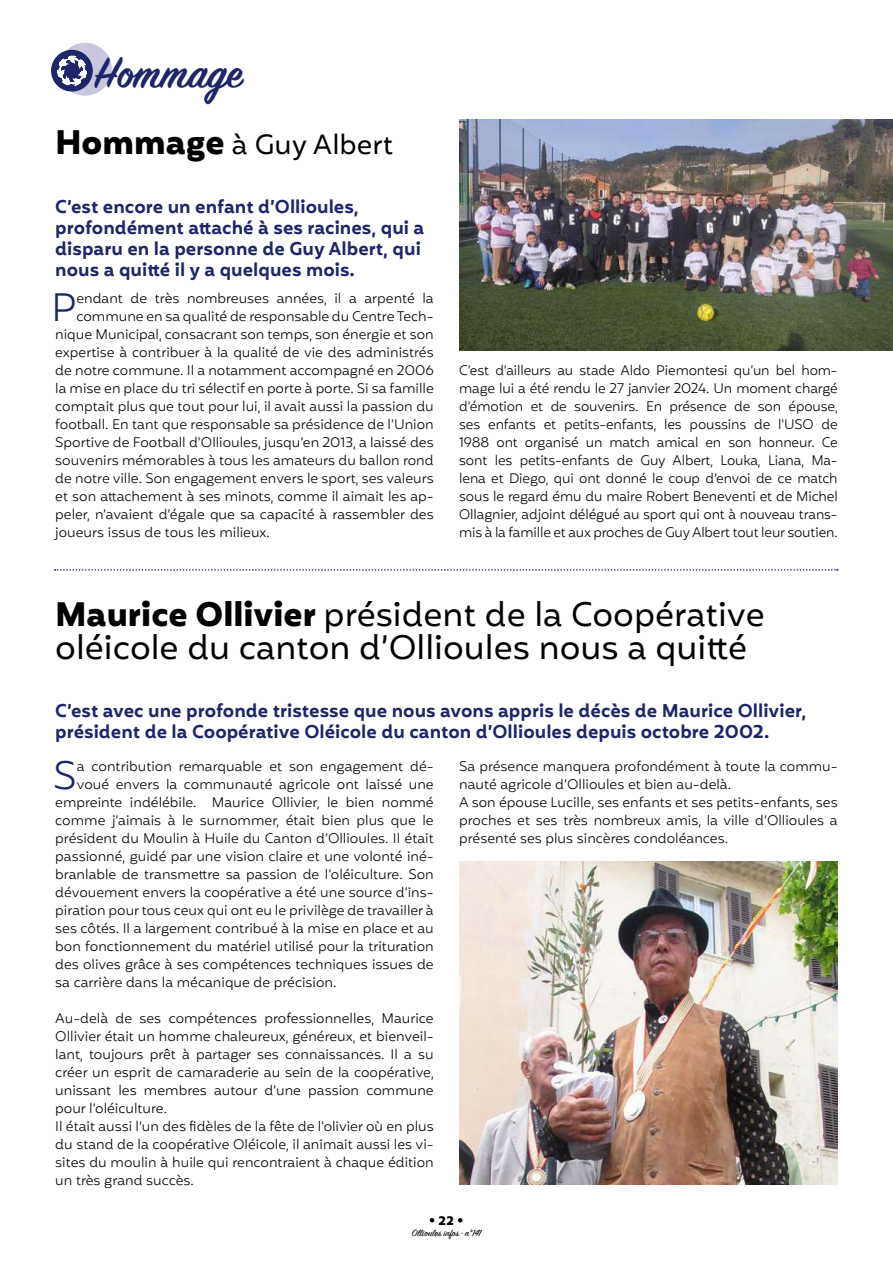
<style>
.page{position:relative;width:893px;height:1263px;background:#fff}
.page>*{position:absolute;margin:0;border:0;box-sizing:border-box;transform-origin:0 0}
.t1{font:600 47.7px "Sign Painter House Script";color:#1e2568}
.t2{font:300 38.55px "Mohr";color:#1e2568}
.t3{font:33px/33px "Mohr";color:#000}
.t4{font:27px "Mohr";color:#000}
.t5{font:600 18px/21px "Mohr";color:#1e2568}
.t6{font:300 13.5px/18px "Mohr";color:#000}
.t7{font:700 12px "Mohr";color:#000}
.t8{font:10.5px "Sign Painter House Script";color:#000}
.s1{font-weight:700;font-size:33px}
.s2{font-weight:700}
</style>
<div class="page">
<div style="left:59px;top:43px;width:53px;height:53px;background:#c8c7de;border-radius:50%"></div>
<div style="left:51px;top:50px;width:42px;height:42px;background:#1e2568;border-radius:50%"></div>
<svg style="left:57px;top:56px;width:29px;height:29px"></svg>
<img style="left:459px;top:119px;width:434px;height:231px">
<svg style="left:55px;top:569px;width:783px;height:2px"></svg>
<img style="left:459px;top:862px;width:379px;height:322px">
<svg style="left:458px;top:1218px;width:4px;height:4px"></svg>
<svg style="left:430px;top:1218px;width:4px;height:4px"></svg>
<h1 class="t1" style="left:94px;top:44px;width:150px">Hommage</h1>
<h3 class="t4" style="left:55px;top:129px;width:339px"><span class="s1">Hommage</span> à Guy Albert</h3>
<h3 class="t5" style="left:55px;top:196px;width:371px">C’est encore un enfant d’Ollioules, profondément attaché à ses racines, qui a disparu en la personne de Guy Albert, qui nous a quitté il y a quelques mois.</h3>
<h2 class="t2" style="left:51px;top:282px;width:27px">P</h2>
<p class="t6" style="left:76px;top:291px;width:359px">endant de très nombreuses années, il a arpenté la</p>
<p class="t6" style="left:76px;top:309px;width:359px">commune en sa qualité de responsable du Centre Tech-</p>
<p class="t6" style="left:55px;top:327px;width:380px">nique Municipal, consacrant son temps, son énergie et son</p>
<p class="t6" style="left:55px;top:345px;width:380px">expertise à contribuer à la qualité de vie des administrés</p>
<p class="t6" style="left:55px;top:363px;width:380px">de notre commune. Il a notamment accompagné en 2006</p>
<p class="t6" style="left:55px;top:381px;width:380px">la mise en place du tri sélectif en porte à porte. Si sa famille</p>
<p class="t6" style="left:55px;top:399px;width:380px">comptait plus que tout pour lui, il avait aussi la passion du</p>
<p class="t6" style="left:55px;top:417px;width:380px">football. En tant que responsable sa présidence de l'Union</p>
<p class="t6" style="left:55px;top:435px;width:380px">Sportive de Football d'Ollioules, jusqu’en 2013, a laissé des</p>
<p class="t6" style="left:55px;top:453px;width:380px">souvenirs mémorables à tous les amateurs du ballon rond</p>
<p class="t6" style="left:55px;top:471px;width:380px">de notre ville. Son engagement envers le sport, ses valeurs</p>
<p class="t6" style="left:55px;top:489px;width:380px">et son attachement à ses minots, comme il aimait les ap-</p>
<p class="t6" style="left:55px;top:507px;width:380px">peler, n’avaient d’égale que sa capacité à rassembler des</p>
<p class="t6" style="left:55px;top:524px;width:216px">joueurs issus de tous les milieux.</p>
<p class="t6" style="left:459px;top:363px;width:380px;text-align:justify">C’est d’ailleurs au stade Aldo Piemontesi qu’un bel hom&shy;mage lui a été rendu le 27 janvier 2024. Un moment chargé d'émotion et de souvenirs. En présence de son épouse, ses enfants et petits-enfants, les poussins de l'USO de 1988 ont organisé un match amical en son honneur. Ce sont les petits-enfants de Guy Albert, Louka, Liana, Ma&shy;lena et Diego, qui ont donné le coup d’envoi de ce match sous le regard ému du maire Robert Beneventi et de Michel Ollagnier, adjoint délégué au sport qui ont à nouveau trans&shy;mis à la famille et aux proches de Guy Albert tout leur soutien.</p>
<h3 class="t3" style="left:55px;top:598px;width:711px"><span class="s2">Maurice Ollivier</span> président de la Coopérative oléicole du canton d’Ollioules nous a quitté</h3>
<h3 class="t5" style="left:55px;top:700px;width:752px">C’est avec une profonde tristesse que nous avons appris le décès de Maurice Ollivier, président de la Coopérative Oléicole du canton d’Ollioules depuis octobre 2002.</h3>
<h2 class="t2" style="left:53px;top:750px;width:25px">S</h2>
<p class="t6" style="left:77px;top:759px;width:358px">a contribution remarquable et son engagement dé-</p>
<p class="t6" style="left:459px;top:758px;width:380px">Sa présence manquera profondément à toute la commu&shy;nauté agricole d’Ollioules et bien au-delà.<br>A son épouse Lucille, ses enfants et ses petits-enfants, ses proches et ses très nombreux amis, la ville d’Ollioules a présenté ses plus sincères condoléances.</p>
<p class="t6" style="left:77px;top:777px;width:358px">voué envers la communauté agricole ont laissé une</p>
<p class="t6" style="left:55px;top:795px;width:380px">empreinte indélébile. Maurice Ollivier, le bien nommé</p>
<p class="t6" style="left:55px;top:813px;width:380px">comme j’aimais à le surnommer, était bien plus que le</p>
<p class="t6" style="left:55px;top:831px;width:380px">président du Moulin à Huile du Canton d’Ollioules. Il était</p>
<p class="t6" style="left:55px;top:849px;width:380px">passionné, guidé par une vision claire et une volonté iné-</p>
<p class="t6" style="left:55px;top:867px;width:380px">branlable de transmettre sa passion de l’oléiculture. Son</p>
<p class="t6" style="left:55px;top:885px;width:380px">dévouement envers la coopérative a été une source d’ins-</p>
<p class="t6" style="left:55px;top:903px;width:380px">piration pour tous ceux qui ont eu le privilège de travailler à</p>
<p class="t6" style="left:55px;top:921px;width:380px">ses côtés. Il a largement contribué à la mise en place et au</p>
<p class="t6" style="left:55px;top:939px;width:380px">bon fonctionnement du matériel utilisé pour la trituration</p>
<p class="t6" style="left:55px;top:957px;width:380px">des olives grâce à ses compétences techniques issues de</p>
<p class="t6" style="left:55px;top:975px;width:283px">sa carrière dans la mécanique de précision.</p>
<p class="t6" style="left:55px;top:1011px;width:380px">Au-delà de ses compétences professionnelles, Maurice Ollivier était un homme chaleureux, généreux, et bienveil&shy;lant, toujours prêt à partager ses connaissances. Il a su créer un esprit de camaraderie au sein de la coopérative, unissant les membres autour d’une passion commune pour l’oléiculture.<br>Il était aussi l’un des fidèles de la fête de l’olivier où en plus du stand de la coopérative Oléicole, il animait aussi les vi&shy;sites du moulin à huile qui rencontraient à chaque édition un très grand succès.</p>
<p class="t7" style="left:438px;top:1214px;width:17px">22</p>
<p class="t8" style="left:412px;top:1227px;width:71px">Ollioules infos • n°141</p>
</div>
